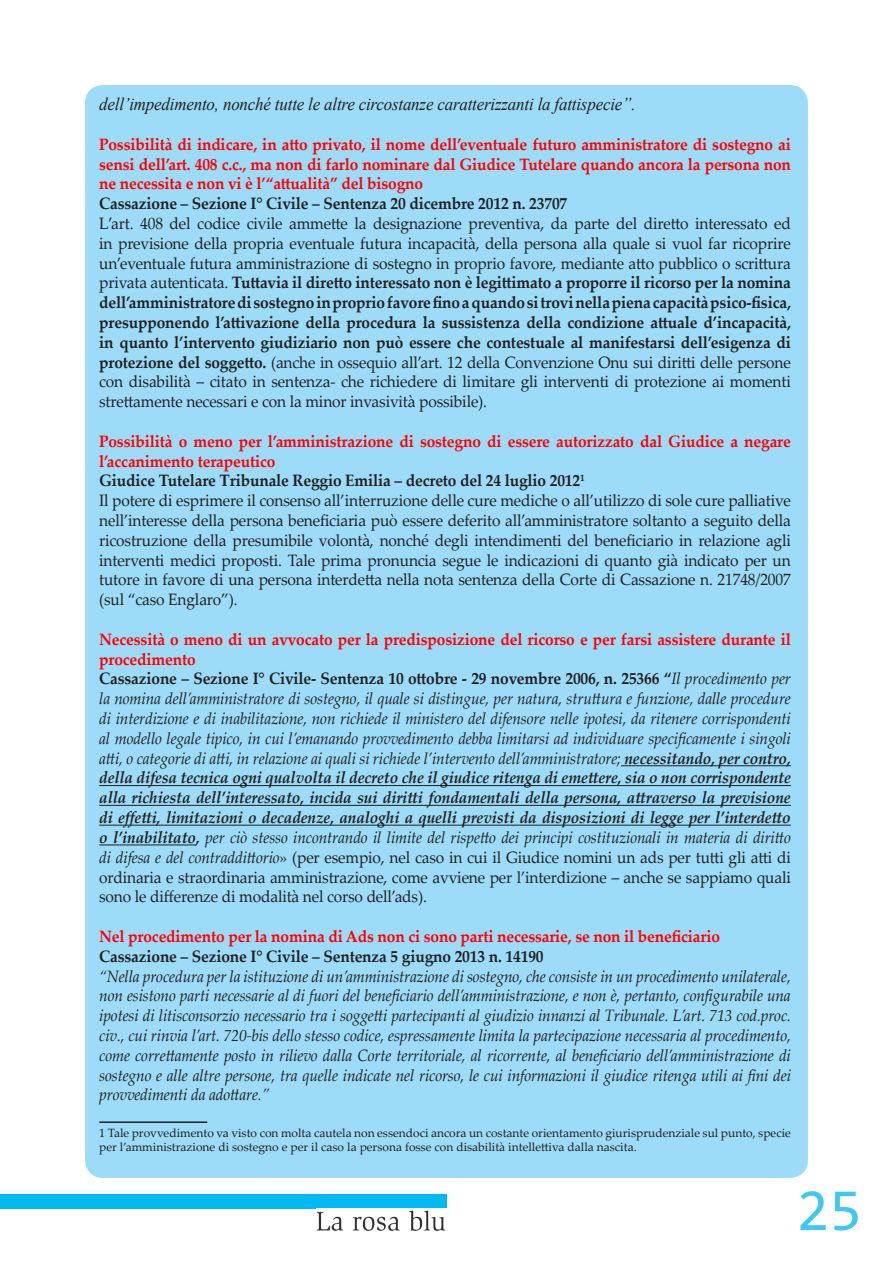
<style>
.page{position:relative;width:893px;height:1263px;background:#fff}
.page>*{position:absolute;margin:0;border:0;box-sizing:border-box;transform-origin:0 0}
.t1{font:60px "Consolas";color:#40c7f4}
.Normale{font:italic 18px "Times New Roman";letter-spacing:-.01em;color:#231f20;scale:.94 1}
.Normale-2{font:italic 16.5px/19.8px "Palatino Linotype";letter-spacing:-.01em;color:#231f20;text-align:justify;scale:.94 1}
.Normale-3{font:16.5px/19.8px "Palatino Linotype";letter-spacing:-.01em;color:#231f20;text-align:justify;scale:.94 1}
.Normale-4{font:700 16.5px/19.8px "Palatino Linotype";letter-spacing:-.01em;color:#f00;scale:.94 1}
.Normale-5{font:700 16.5px "Palatino Linotype";letter-spacing:-.01em;color:#231f20;scale:.94 1}
.Testo_nota_a_piè_di{font:12px/14.4px "Palatino Linotype";color:#231f20}
.s1{font-weight:700}
.s2{font-weight:700;font-style:normal}
.s3{font-style:normal}
</style>
<div class="page">
<div style="left:85px;top:85px;width:723px;height:1093px;background:#9cdcf8;border-radius:18px"></div>
<hr style="left:621px;top:765px;width:170px;height:1px;background:#231f20">
<hr style="left:99px;top:785px;width:692px;height:1px;background:#231f20">
<hr style="left:99px;top:805px;width:692px;height:1px;background:#231f20">
<hr style="left:99px;top:825px;width:692px;height:1px;background:#231f20">
<hr style="left:99px;top:844px;width:97px;height:1px;background:#231f20">
<hr style="left:99px;top:1121px;width:108px;height:2px;background:#231f20">
<div style="left:0;top:1194px;width:446px;height:15px;background:#00baf1"></div>
<img style="left:316px;top:1210px;width:130px;height:21px">
<p class="Normale" style="left:99px;top:92px;width:572px">dell’impedimento, nonché tutte le altre circostanze caratterizzanti la fattispecie”.</p>
<p class="Normale-4" style="left:99px;top:134px;width:737px;text-align:justify">Possibilità di indicare, in atto privato, il nome dell’eventuale futuro amministratore di sostegno ai sensi dell’art. 408 c.c., ma non di farlo nominare dal Giudice Tutelare quando ancora la persona non ne necessita e non vi è l’“attualità” del bisogno</p>
<p class="Normale-5" style="left:99px;top:192px;width:499px">Cassazione – Sezione I° Civile – Sentenza 20 dicembre 2012 n. 23707</p>
<p class="Normale-3" style="left:99px;top:213px;width:737px">L’art. 408 del codice civile ammette la designazione preventiva, da parte del diretto interessato ed in previsione della propria eventuale futura incapacità, della persona alla quale si vuol far ricoprire un’eventuale futura amministrazione di sostegno in proprio favore, mediante atto pubblico o scrittura privata autenticata. <span class="s1">Tuttavia il diretto interessato non è legittimato a proporre il ricorso per la nomina dell’amministratore di sostegno in proprio favore fino a quando si trovi nella piena capacità psico-fisica, presupponendo l’attivazione della procedura la sussistenza della condizione attuale d’incapacità, in quanto l’intervento giudiziario non può essere che contestuale al manifestarsi dell’esigenza di protezione del soggetto.</span> (anche in ossequio all’art. 12 della Convenzione Onu sui diritti delle persone con disabilità – citato in sentenza- che richiedere di limitare gli interventi di protezione ai momenti strettamente necessari e con la minor invasività possibile).</p>
<p class="Normale-4" style="left:99px;top:431px;width:737px">Possibilità o meno per l’amministrazione di sostegno di essere autorizzato dal Giudice a negare l’accanimento terapeutico</p>
<p class="Normale-5" style="left:99px;top:469px;width:518px">Giudice Tutelare Tribunale Reggio Emilia – decreto del 24 luglio 2012<sup>1</sup></p>
<p class="Normale-3" style="left:99px;top:490px;width:737px">Il potere di esprimere il consenso all’interruzione delle cure mediche o all’utilizzo di sole cure palliative nell’interesse della persona beneficiaria può essere deferito all’amministratore soltanto a seguito della ricostruzione della presumibile volontà, nonché degli intendimenti del beneficiario in relazione agli interventi medici proposti. Tale prima pronuncia segue le indicazioni di quanto già indicato per un tutore in favore di una persona interdetta nella nota sentenza della Corte di Cassazione n. 21748/2007 (sul “caso Englaro”).</p>
<p class="Normale-4" style="left:99px;top:629px;width:737px">Necessità o meno di un avvocato per la predisposizione del ricorso e per farsi assistere durante il procedimento</p>
<p class="Normale-2" style="left:99px;top:668px;width:737px"><span class="s2">Cassazione – Sezione I° Civile- Sentenza 10 ottobre - 29 novembre 2006, n. 25366 “</span>Il procedimento per la nomina dell’amministratore di sostegno, il quale si distingue, per natura, struttura e funzione, dalle procedure di interdizione e di inabilitazione, non richiede il ministero del difensore nelle ipotesi, da ritenere corrispondenti al modello legale tipico, in cui l’emanando provvedimento debba limitarsi ad individuare specificamente i singoli atti, o categorie di atti, in relazione ai quali si richiede l’intervento dell’amministratore; <span class="s1">necessitando, per contro, della difesa tecnica ogni qualvolta il decreto che il giudice ritenga di emettere, sia o non corrispondente alla richiesta dell’interessato, incida sui diritti fondamentali della persona, attraverso la previsione di effetti, limitazioni o decadenze, analoghi a quelli previsti da disposizioni di legge per l’interdetto o l’inabilitato,</span> per ciò stesso incontrando il limite del rispetto dei principi costituzionali in materia di diritto di difesa e del contraddittorio<span class="s3">» (per esempio, nel caso in cui il Giudice nomini un ads per tutti gli atti di ordinaria e straordinaria amministrazione, come avviene per l’interdizione – anche se sappiamo quali sono le differenze di modalità nel corso dell’ads).</span></p>
<p class="Normale-4" style="left:99px;top:926px;width:662px">Nel procedimento per la nomina di Ads non ci sono parti necessarie, se non il beneficiario</p>
<p class="Normale-5" style="left:99px;top:944px;width:474px">Cassazione – Sezione I° Civile – Sentenza 5 giugno 2013 n. 14190</p>
<p class="Normale-2" style="left:99px;top:965px;width:737px">“Nella procedura per la istituzione di un’amministrazione di sostegno, che consiste in un procedimento unilaterale, non esistono parti necessarie al di fuori del beneficiario dell’amministrazione, e non è, pertanto, configurabile una ipotesi di litisconsorzio necessario tra i soggetti partecipanti al giudizio innanzi al Tribunale. L’art. 713 cod.proc. civ., cui rinvia l’art. 720-bis dello stesso codice, espressamente limita la partecipazione necessaria al procedimento, come correttamente posto in rilievo dalla Corte territoriale, al ricorrente, al beneficiario dell’amministrazione di sostegno e alle altre persone, tra quelle indicate nel ricorso, le cui informazioni il giudice ritenga utili ai fini dei provvedimenti da adottare.”</p>
<p class="Testo_nota_a_piè_di" style="left:99px;top:1125px;width:693px">1 Tale provvedimento va visto con molta cautela non essendoci ancora un costante orientamento giurisprudenziale sul punto, specie per l’amministrazione di sostegno e per il caso la persona fosse con disabilità intellettiva dalla nascita.</p>
<p class="t1" style="left:796px;top:1169px;width:67px">25</p>
</div>
